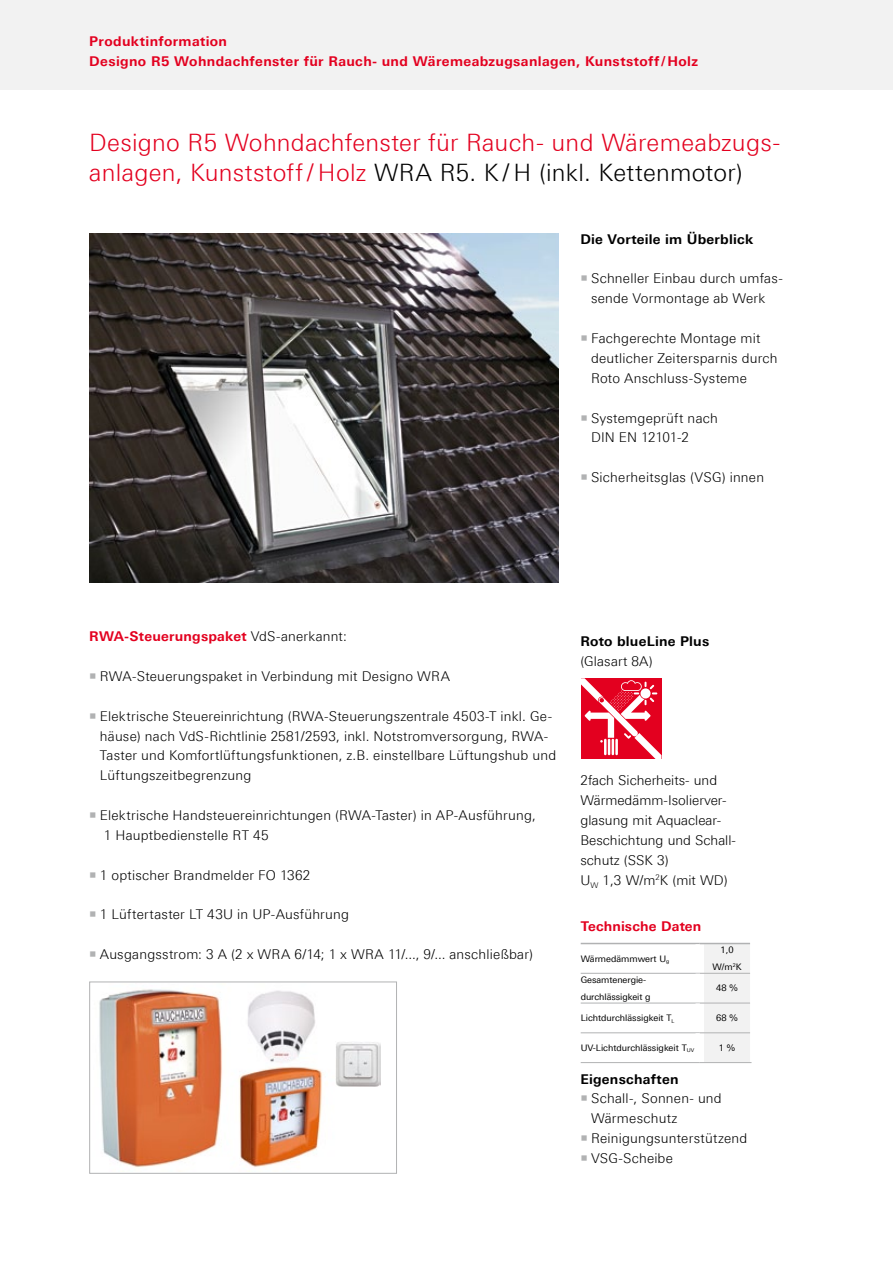
<style>
.page{position:relative;width:893px;height:1263px;background:#fff}
.page>*{position:absolute;margin:0;border:0;box-sizing:border-box;transform-origin:0 0}
.t1{font:300 24px/30px "LT Univers Basic";letter-spacing:.01em;color:#e3001f}
.t2{font:300 13.5px/19.8px "LT Univers Basic";letter-spacing:.015em;color:#000}
.t3{font:700 13.5px/19.8px "LT Univers Basic";letter-spacing:.025em;color:#e3001f}
.t4{font:700 13.5px "LT Univers Basic";letter-spacing:.02em;color:#000}
.t5{font:9px/17px "LT Univers Basic";color:#000;text-align:center}
.s1{color:#000}
.s2{color:#b1b2b3}
.s3{font-weight:300;color:#000}
</style>
<div class="page">
<div style="left:0;top:0;width:893px;height:89px;background:#f2f2f2"></div>
<img style="left:89px;top:234px;width:469px;height:349px">
<img style="left:99px;top:989px;width:243px;height:179px">
<div style="left:89px;top:981px;width:308px;height:193px;border:1px solid #b1b2b3"></div>
<img style="left:335px;top:1041px;width:46px;height:45px">
<svg style="left:581px;top:678px;width:80px;height:81px"></svg>
<div style="left:640px;top:688px;width:11px;height:10px;background:#fff;border-radius:50%"></div>
<svg style="left:581px;top:943px;width:169px;height:119px"></svg>
<hr style="left:700px;top:1032px;width:50px;height:1px;background:#b1b2b3">
<hr style="left:581px;top:1062px;width:119px;height:1px;background:#b1b2b3">
<hr style="left:700px;top:1062px;width:51px;height:1px;background:#b1b2b3">
<p class="t3" style="left:89px;top:31px;width:610px">Produktinformation<br>Designo R5 Wohndachfenster für Rauch- und Wäremeabzugsanlagen, Kunststoff/ Holz</p>
<h1 class="t1" style="left:89px;top:128px;width:693px">Designo R5 Wohndachfenster für Rauch- und Wäremeabzugs&shy;anlagen, Kunststoff / Holz <span class="s1">WRA R5. K / H (inkl. Kettenmotor)</span></h1>
<p class="t4" style="left:580px;top:231px;width:174px">Die Vorteile im Überblick</p>
<p class="t2" style="left:580px;top:269px;width:204px;text-align:center"><span class="s2">○</span> Schneller Einbau durch umfas&shy;sende Vormontage ab Werk</p>
<p class="t2" style="left:591px;top:328px;width:188px;text-indent:-11px"><span class="s2">○</span> Fachgerechte Montage mit deutlicher Zeitersparnis durch<br>Roto Anschluss-Systeme</p>
<p class="t2" style="left:591px;top:408px;width:128px;text-indent:-11px"><span class="s2">○</span> Systemgeprüft nach<br>DIN EN 12101-2</p>
<p class="t2" style="left:580px;top:467px;width:185px"><span class="s2">○</span> Sicherheitsglas (VSG) innen</p>
<p class="t3" style="left:89px;top:626px;width:259px">RWA-Steuerungspaket <span class="s3">VdS-anerkannt:</span></p>
<p class="t2" style="left:89px;top:666px;width:362px"><span class="s2">○</span> RWA-Steuerungspaket in Verbindung mit Designo WRA</p>
<p class="t2" style="left:100px;top:706px;width:458px;text-indent:-11px"><span class="s2">○</span> Elektrische Steuereinrichtung (RWA-Steuerungszentrale 4503-T inkl. Ge&shy;häuse) nach VdS-Richtlinie 2581/2593, inkl. Notstromversorgung, RWA-Taster und Komfortlüftungsfunktionen, z.B. einstellbare Lüftungshub und Lüftungszeitbegrenzung</p>
<p class="t2" style="left:104px;top:805px;width:434px;text-indent:-15px"><span class="s2">○</span> Elektrische Handsteuereinrichtungen (RWA-Taster) in AP-Ausführung,<br>1 Hauptbedienstelle RT 45</p>
<p class="t2" style="left:89px;top:865px;width:223px"><span class="s2">○</span> 1 optischer Brandmelder FO 1362</p>
<p class="t2" style="left:89px;top:905px;width:261px"><span class="s2">○</span> 1 Lüftertaster LT 43U in UP-Ausführung</p>
<p class="t2" style="left:89px;top:944px;width:445px"><span class="s2">○</span> Ausgangsstrom: 3 A (2 x WRA 6/14; 1 x WRA 11/..., 9/... anschließbar)</p>
<p class="t4" style="left:580px;top:633px;width:130px">Roto blueLine Plus</p>
<p class="t2" style="left:580px;top:651px;width:74px">(Glasart 8A)</p>
<p class="t2" style="left:580px;top:770px;width:157px">2fach Sicherheits- und<br>Wärmedämm-Isolierver&shy;glasung mit Aquaclear-<br>Beschichtung und Schall&shy;schutz (SSK 3)<br>U<sub>W</sub> 1,3 W/m<sup>2</sup>K (mit WD)</p>
<p class="t3" style="left:581px;top:916px;width:122px">Technische Daten</p>
<p class="t5" style="left:581px;top:950px;width:90px">Wärmedämmwert U<sub>g</sub></p>
<p class="t5" style="left:712px;top:941px;width:31px">1,0<br>W/m<sup>2</sup>K</p>
<p class="t5" style="left:581px;top:971px;width:71px;text-align:left">Gesamtenergie&shy;durchlässigkeit g</p>
<p class="t5" style="left:716px;top:980px;width:23px">48 %</p>
<p class="t5" style="left:581px;top:1009px;width:95px">Lichtdurchlässigkeit T<sub>L</sub></p>
<p class="t5" style="left:716px;top:1009px;width:23px">68 %</p>
<p class="t5" style="left:581px;top:1039px;width:115px">UV-Lichtdurchlässigkeit T<sub>UV</sub></p>
<p class="t5" style="left:719px;top:1039px;width:18px">1 %</p>
<p class="t4" style="left:580px;top:1070px;width:100px">Eigenschaften</p>
<p class="t2" style="left:591px;top:1088px;width:132px;text-indent:-11px"><span class="s2">○</span> Schall-, Sonnen- und<br>Wärmeschutz</p>
<p class="t2" style="left:580px;top:1128px;width:168px"><span class="s2">○</span> Reinigungsunterstützend</p>
<p class="t2" style="left:580px;top:1148px;width:94px"><span class="s2">○</span> VSG-Scheibe</p>
</div>
